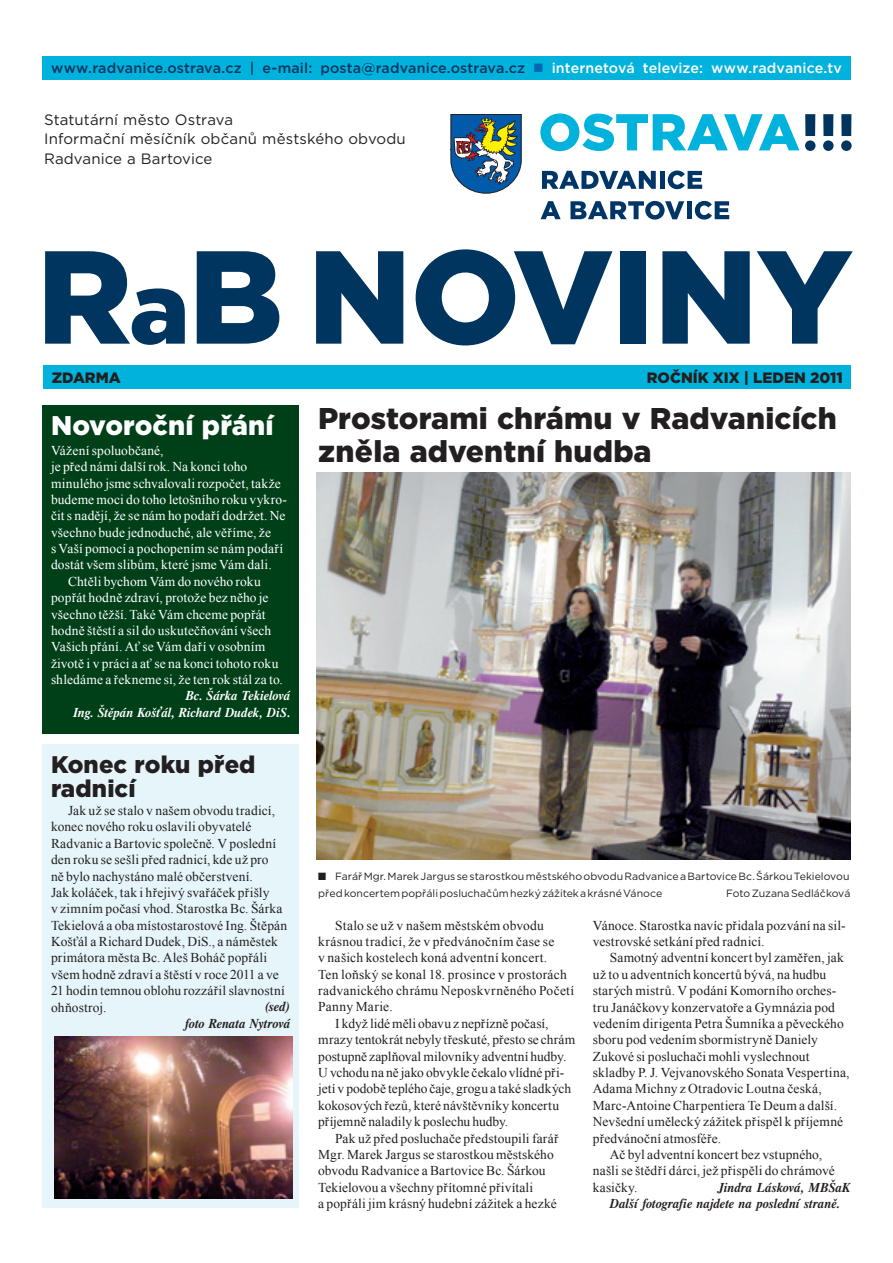
<style>
.page{position:relative;width:893px;height:1263px;background:#fff}
.page>*{position:absolute;margin:0;border:0;box-sizing:border-box;transform-origin:0 0}
.t1{font:900 132px "Gotham";letter-spacing:-.01em;color:#003560}
.t2{font:900 30px/33px "Gotham";letter-spacing:.005em;color:#231f20}
.t3{font:900 27px "Gotham";letter-spacing:.01em;color:#fff}
.t4{font:900 24px/24px "Gotham";letter-spacing:.005em;color:#231f20}
.t5{font:15px/19.5px "Gotham";letter-spacing:.005em;color:#231f20}
.t6{font:900 15px "Gotham";color:#231f20}
.t7{font:500 14.25px "Gotham";letter-spacing:.005em;color:#003560}
.t8{font:13.5px/16.4px "Times New Roman";letter-spacing:.01em;color:#231f20}
.t9{font:13.5px "Times New Roman";letter-spacing:.01em;color:#fff}
.t10{font:italic 700 13.5px/16.4px "Dutch 801 Rm BTCE";letter-spacing:.01em;color:#231f20;text-align:right;scale:.95 1}
.t11{font:italic 700 13.5px/16.4px "Dutch 801 Rm BTCE";letter-spacing:.005em;color:#fff;text-align:right;scale:.95 1}
.t12{font:10.5px/16.4px "Gotham";color:#231f20}
.s1{color:#0166b3}
.s2{color:#fff}
.s3{font-size:100.5px}
.s4{font-family:"Dixieland Normal"}
</style>
<div class="page">
<div style="left:43px;top:365px;width:808px;height:23px;background:#00b2dc"></div>
<div style="left:43px;top:745px;width:256px;height:463px;background:#e5f5fa"></div>
<svg style="left:540px;top:113px;width:259px;height:38px"></svg>
<div style="left:805px;top:140px;width:10px;height:11px;background:#003560;border-radius:50%"></div>
<div style="left:823px;top:140px;width:11px;height:11px;background:#003560;border-radius:50%"></div>
<div style="left:805px;top:114px;width:10px;height:22px;background:#003560"></div>
<div style="left:823px;top:114px;width:10px;height:22px;background:#003560"></div>
<div style="left:841px;top:114px;width:10px;height:22px;background:#003560"></div>
<div style="left:841px;top:140px;width:11px;height:11px;background:#003560;border-radius:50%"></div>
<svg style="left:542px;top:171px;width:114px;height:18px"></svg>
<div style="left:660px;top:171px;width:5px;height:18px;background:#003667"></div>
<svg style="left:668px;top:171px;width:34px;height:18px"></svg>
<svg style="left:541px;top:201px;width:20px;height:18px"></svg>
<svg style="left:570px;top:201px;width:114px;height:19px"></svg>
<div style="left:687px;top:201px;width:5px;height:18px;background:#003667"></div>
<svg style="left:695px;top:201px;width:34px;height:19px"></svg>
<svg style="left:450px;top:114px;width:72px;height:80px"></svg>
<div style="left:43px;top:56px;width:807px;height:23px;background:#00b2dc"></div>
<img style="left:54px;top:1036px;width:239px;height:162px">
<img style="left:316px;top:472px;width:534px;height:388px">
<div style="left:43px;top:405px;width:256px;height:328px;background:#004019"></div>
<p class="t7" style="left:51px;top:59px;width:793px">www.radvanice.ostrava.cz | e-mail: posta@radvanice.ostrava.cz <span class="s1">■</span> <span class="s2">internetová televize: www.radvanice.tv</span></p>
<p class="t5" style="left:44px;top:109px;width:363px">Statutární město Ostrava<br>Informační měsíčník občanů městského obvodu<br>Radvanice a Bartovice</p>
<h1 class="t1" style="left:37px;top:206px;width:817px">R<span class="s3">a</span>B NOVINY</h1>
<p class="t6" style="left:52px;top:367px;width:70px">zdarma</p>
<p class="t6" style="left:647px;top:367px;width:197px">ROČNÍK XIX | leden 2011</p>
<h3 class="t3" style="left:51px;top:407px;width:224px">Novoroční přání</h3>
<p class="t9" style="left:51px;top:441px;width:114px">Vážení spoluobčané,</p>
<p class="t9" style="left:51px;top:458px;width:198px">je před námi další rok. Na konci toho</p>
<p class="t9" style="left:51px;top:474px;width:231px">minulého jsme schvalovali rozpočet, takže</p>
<p class="t9" style="left:51px;top:490px;width:238px">budeme moci do toho letošního roku vykro-</p>
<p class="t9" style="left:51px;top:507px;width:236px">čit s nadějí, že se nám ho podaří dodržet. Ne</p>
<p class="t9" style="left:51px;top:523px;width:221px">všechno bude jednoduché, ale věříme, že</p>
<p class="t9" style="left:51px;top:539px;width:234px">s Vaší pomocí a pochopením se nám podaří</p>
<p class="t9" style="left:51px;top:556px;width:222px">dostát všem slibům, které jsme Vám dali.</p>
<p class="t9" style="left:68px;top:572px;width:194px">Chtěli bychom Vám do nového roku</p>
<p class="t9" style="left:51px;top:589px;width:219px">popřát hodně zdraví, protože bez něho je</p>
<p class="t9" style="left:51px;top:605px;width:216px">všechno těžší. Také Vám chceme popřát</p>
<p class="t9" style="left:51px;top:621px;width:222px">hodně štěstí a sil do uskutečňování všech</p>
<p class="t9" style="left:51px;top:638px;width:216px">Vašich přání. Ať se Vám daří v osobním</p>
<p class="t9" style="left:51px;top:654px;width:229px">životě i v práci a ať se na konci tohoto roku</p>
<p class="t9" style="left:51px;top:670px;width:233px">shledáme a řekneme si, že ten rok stál za to.</p>
<p class="t11" style="left:74px;top:687px;width:230px">Bc. Šárka Tekielová<br>Ing. Štěpán Košťál, Richard Dudek, DiS.</p>
<h3 class="t4" style="left:51px;top:752px;width:206px">Konec roku před radnicí</h3>
<p class="t8" style="left:51px;top:802px;width:238px;text-indent:17px">Jak už se stalo v našem obvodu tradicí, konec nového roku oslavili obyvatelé Radvanic a Bartovic společně. V poslední den roku se sešli před radnicí, kde už pro<br>ně bylo nachystáno malé občerstvení.<br>Jak koláček, tak i hřejivý svařáček přišly<br>v zimním počasí vhod. Starostka Bc. Šárka Tekielová a oba místostarostové Ing. Štěpán Košťál a Richard Dudek, DiS., a náměstek primátora města Bc. Aleš Boháč popřáli všem hodně zdraví a štěstí v roce 2011 a ve 21 hodin temnou oblohu rozzářil slavnostní ohňostroj.</p>
<p class="t10" style="left:185px;top:998px;width:112px">(sed)<br>foto Renata Nytrová</p>
<h2 class="t2" style="left:318px;top:402px;width:520px">Prostorami chrámu v Radvanicích zněla adventní hudba</h2>
<p class="t12" style="left:318px;top:868px;width:533px"><span class="s4">Q</span> Farář Mgr. Marek Jargus se starostkou městského obvodu Radvanice aBartovice Bc. Šárkou Tekielovou před koncertem popřáli posluchačům hezký zážitek akrásné Vánoce</p>
<p class="t12" style="left:726px;top:885px;width:126px">Foto Zuzana Sedláčková</p>
<p class="t8" style="left:335px;top:917px;width:210px">Stalo se už v našem městském obvodu</p>
<p class="t8" style="left:318px;top:933px;width:238px">krásnou tradicí, že v předvánočním čase se</p>
<p class="t8" style="left:318px;top:949px;width:231px">v našich kostelech koná adventní koncert.</p>
<p class="t8" style="left:318px;top:966px;width:250px">Ten loňský se konal 18. prosince v prostorách</p>
<p class="t8" style="left:318px;top:982px;width:257px">radvanického chrámu Neposkvrněného Početí</p>
<p class="t8" style="left:318px;top:998px;width:76px">Panny Marie.</p>
<p class="t8" style="left:335px;top:1015px;width:215px">I když lidé měli obavu z nepřízně počasí,</p>
<p class="t8" style="left:318px;top:1031px;width:258px">mrazy tentokrát nebyly třeskuté, přesto se chrám</p>
<p class="t8" style="left:318px;top:1048px;width:250px">postupně zaplňoval milovníky adventní hudby.</p>
<p class="t8" style="left:318px;top:1064px;width:248px">U vchodu na ně jako obvykle čekalo vlídné při-</p>
<p class="t8" style="left:318px;top:1080px;width:254px">jetí v podobě teplého čaje, grogu a také sladkých</p>
<p class="t8" style="left:318px;top:1097px;width:242px">kokosových řezů, které návštěvníky koncertu</p>
<p class="t8" style="left:318px;top:1113px;width:192px">příjemně naladily k poslechu hudby.</p>
<p class="t8" style="left:335px;top:1129px;width:225px">Pak už před posluchače předstoupili farář</p>
<p class="t8" style="left:318px;top:1146px;width:237px">Mgr. Marek Jargus se starostkou městského</p>
<p class="t8" style="left:318px;top:1162px;width:229px">obvodu Radvanice a Bartovice Bc. Šárkou</p>
<p class="t8" style="left:318px;top:1179px;width:217px">Tekielovou a všechny přítomné přivítali</p>
<p class="t8" style="left:318px;top:1195px;width:240px">a popřáli jim krásný hudební zážitek a hezké</p>
<p class="t8" style="left:593px;top:917px;width:254px">Vánoce. Starostka navíc přidala pozvání na sil&shy;vestrovské setkání před radnicí.</p>
<p class="t8" style="left:610px;top:949px;width:236px">Samotný adventní koncert byl zaměřen, jak</p>
<p class="t8" style="left:593px;top:966px;width:235px">už to u adventních koncertů bývá, na hudbu</p>
<p class="t8" style="left:593px;top:982px;width:245px">starých mistrů. V podání Komorního orches-</p>
<p class="t8" style="left:593px;top:999px;width:244px">tru Janáčkovy konzervatoře a Gymnázia pod</p>
<p class="t8" style="left:593px;top:1015px;width:252px">vedením dirigenta Petra Šumníka a pěveckého</p>
<p class="t8" style="left:593px;top:1031px;width:227px">sboru pod vedením sbormistryně Daniely</p>
<p class="t8" style="left:593px;top:1048px;width:218px">Zukové si posluchači mohli vyslechnout</p>
<p class="t8" style="left:593px;top:1064px;width:258px">skladby P. J. Vejvanovského Sonata Vespertina,</p>
<p class="t8" style="left:593px;top:1080px;width:230px">Adama Michny z Otradovic Loutna česká,</p>
<p class="t8" style="left:593px;top:1097px;width:246px">Marc-Antoine Charpentiera Te Deum a další.</p>
<p class="t8" style="left:593px;top:1113px;width:252px">Nevšední umělecký zážitek přispěl k příjemné</p>
<p class="t8" style="left:593px;top:1130px;width:130px">předvánoční atmosféře.</p>
<p class="t8" style="left:610px;top:1146px;width:214px">Ač byl adventní koncert bez vstupného,</p>
<p class="t8" style="left:593px;top:1162px;width:243px">našli se štědří dárci, jež přispěli do chrámové</p>
<p class="t8" style="left:593px;top:1179px;width:46px">kasičky.</p>
<p class="t10" style="left:610px;top:1178px;width:255px;text-align:left;text-indent:109px">Jindra Lásková, MBŠaK<br>Další fotografie najdete na poslední straně.</p>
</div>
